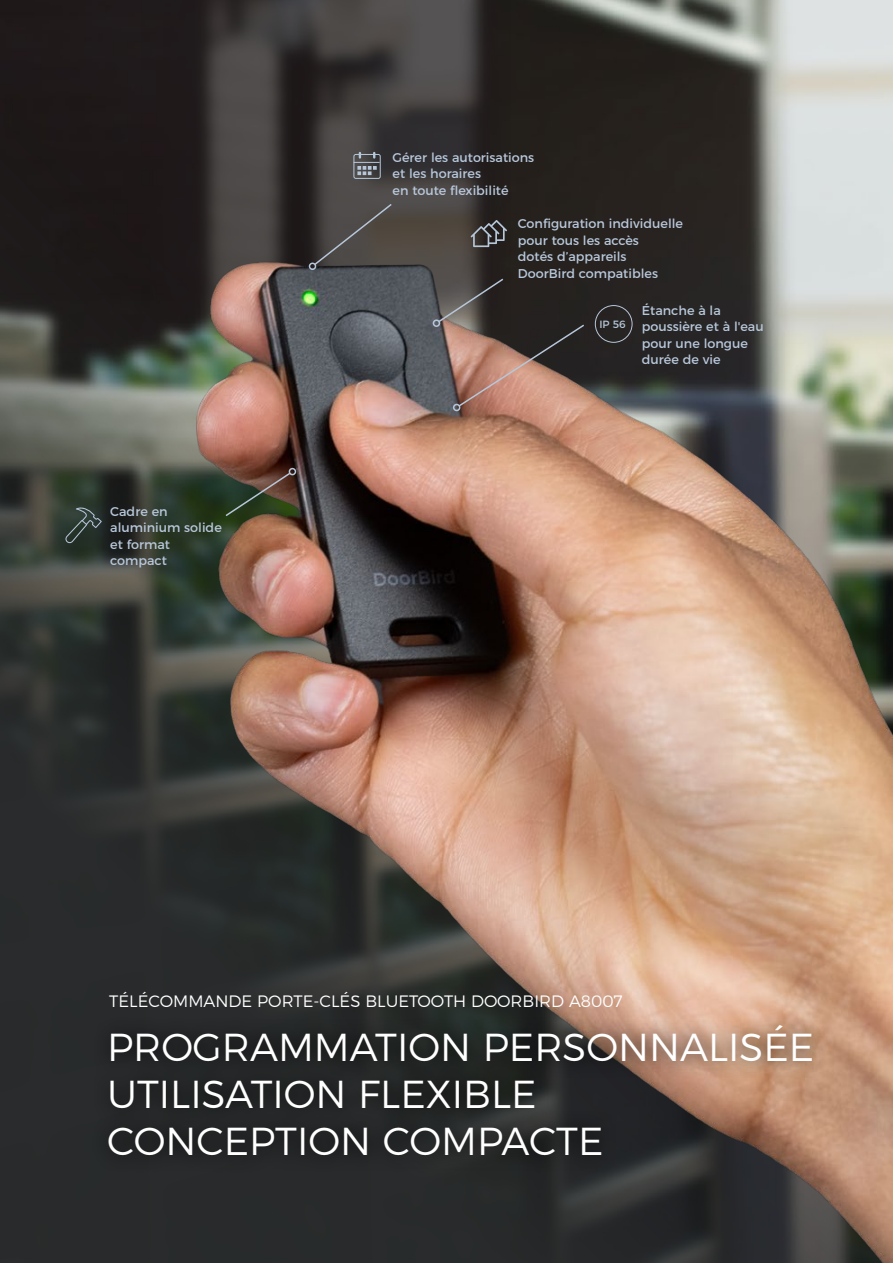
<style>
.page{position:relative;width:893px;height:1263px;background:#fff}
.page>*{position:absolute;margin:0;border:0;box-sizing:border-box;transform-origin:0 0}
.t1{font:300 39px/46.8px "Montserrat";color:#fff}
.t2{font:300 16.5px "Montserrat";color:#fff}
.t3{font:12.75px/16.5px "Montserrat";color:#b7c7da}
.t4{font:10.5px "Montserrat";color:#b7c7da}
</style>
<div class="page">
<img style="left:0;top:0;width:893px;height:160px">
<svg style="left:141px;top:0;width:369px;height:160px"></svg>
<img style="left:0;top:160px;width:893px;height:1103px">
<div style="left:91px;top:1009px;width:738px;height:164px;background:#000;opacity:.9"></div>
<svg style="left:471px;top:220px;width:36px;height:27px"></svg>
<div style="left:595px;top:305px;width:37px;height:38px;border:1px solid #b7c7da;border-radius:50%"></div>
<svg style="left:313px;top:202px;width:80px;height:65px"></svg>
<div style="left:309px;top:263px;width:7px;height:7px;border:2px solid #b7c7da;border-radius:50%"></div>
<div style="left:433px;top:319px;width:7px;height:8px;border:2px solid #b7c7da;border-radius:50%"></div>
<svg style="left:224px;top:471px;width:68px;height:47px"></svg>
<div style="left:289px;top:468px;width:7px;height:7px;border:2px solid #b7c7da;border-radius:50%"></div>
<svg style="left:437px;top:277px;width:149px;height:131px"></svg>
<div style="left:453px;top:404px;width:7px;height:7px;border:2px solid #b7c7da;border-radius:50%"></div>
<svg style="left:353px;top:153px;width:28px;height:26px"></svg>
<svg style="left:65px;top:505px;width:37px;height:38px"></svg>
<p class="t3" style="left:393px;top:148px;width:143px">Gérer les autorisations et les horaires<br>en toute flexibilité</p>
<p class="t3" style="left:110px;top:502px;width:113px">Cadre en aluminium solide et format compact</p>
<p class="t3" style="left:518px;top:214px;width:167px">Configuration individuelle pour tous les accès<br>dotés d’appareils<br>DoorBird compatibles</p>
<p class="t3" style="left:642px;top:301px;width:123px">Étanche à la poussière et à l'eau pour une longue durée de vie</p>
<p class="t4" style="left:599px;top:316px;width:28px">IP 56</p>
<p class="t2" style="left:109px;top:988px;width:515px">TÉLÉCOMMANDE PORTE-CLÉS BLUETOOTH DOORBIRD A8007</p>
<h1 class="t1" style="left:107px;top:1021px;width:709px">PROGRAMMATION PERSONNALISÉE<br>UTILISATION FLEXIBLE<br>CONCEPTION COMPACTE</h1>
</div>
